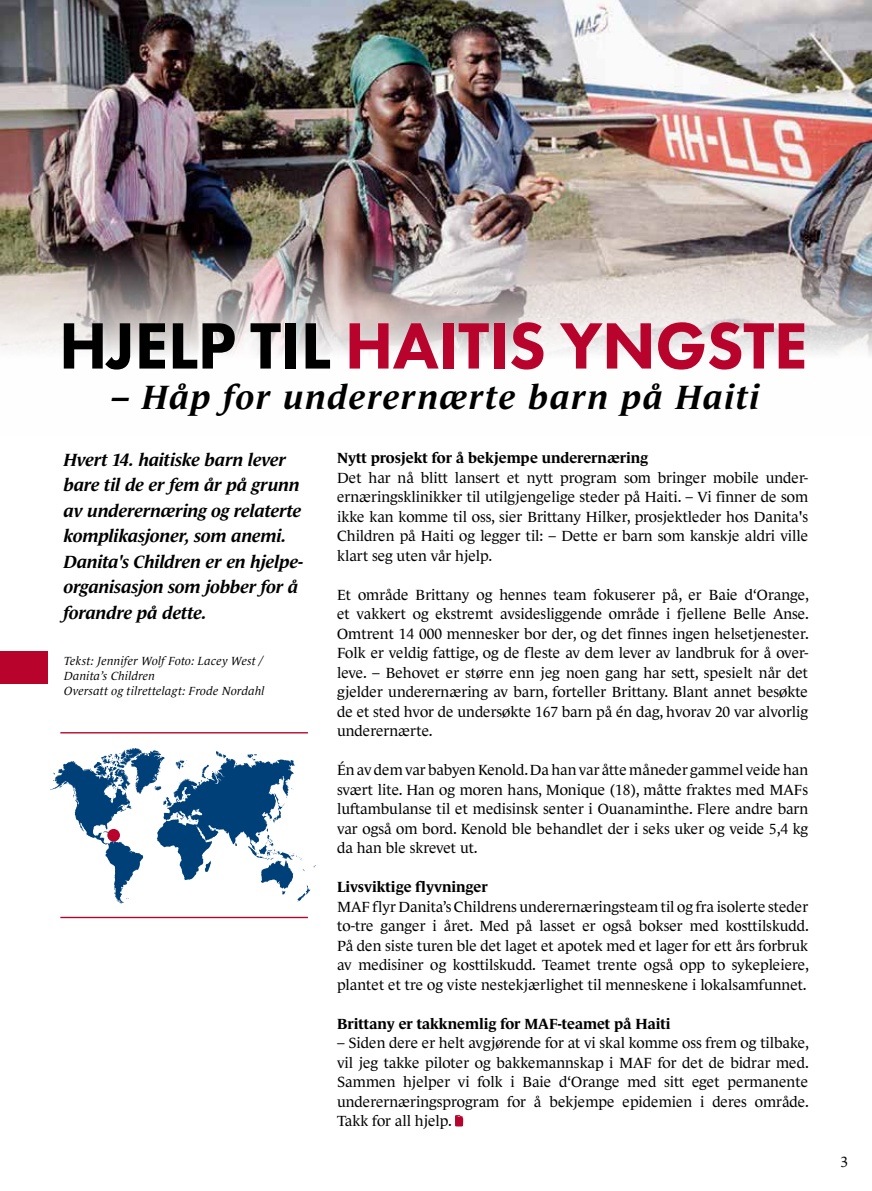
<style>
.page{position:relative;width:872px;height:1191px;background:#fff}
.page>*{position:absolute;margin:0;border:0;box-sizing:border-box;transform-origin:0 0}
.t1{font:800 67.8px "Futura PT";letter-spacing:-.01em;color:#b8032c}
.t2{font:italic 700 34.35px "Le Monde Journal Ptf";letter-spacing:.05em;color:#000}
.t3{font:italic 700 18px/25.5px "Le Monde Journal Ptf";letter-spacing:-.01em;color:#000}
.t4{font:15px/19.5px "Le Monde Journal Ptf";color:#000;text-align:justify}
.t5{font:700 15px "Le Monde Journal Ptf";color:#000}
.t6{font:italic 12px/15px "Le Monde Journal Ptf";letter-spacing:.015em;color:#000}
.s1{color:#000}
</style>
<div class="page">
<hr style="left:60px;top:732px;width:248px;height:1px;background:#b8032c">
<svg style="left:50px;top:748px;width:266px;height:155px"></svg>
<div style="left:107px;top:829px;width:13px;height:12px;background:#b8032c;border-radius:50%"></div>
<hr style="left:60px;top:916px;width:248px;height:2px;background:#b8032c">
<img style="left:1px;top:0;width:871px;height:355px">
<svg style="left:455px;top:1115px;width:8px;height:11px"></svg>
<div style="left:0;top:651px;width:48px;height:32px;background:#b8032c"></div>
<h1 class="t1" style="left:59px;top:303px;width:750px"><span class="s1">HJELP TIL</span> HAITIS YNGSTE</h1>
<h2 class="t2" style="left:112px;top:371px;width:649px">– Håp for underernærte barn på Haiti</h2>
<p class="t3" style="left:64px;top:445px;width:241px">Hvert 14. haitiske barn lever bare til de er fem år på grunn av underernæring og relaterte komplikasjoner, som anemi.<br>Danita's Children er en hjelpe&shy;organisasjon som jobber for å forandre på dette.</p>
<p class="t5" style="left:337px;top:446px;width:313px">Nytt prosjekt for å bekjempe underernæring</p>
<p class="t4" style="left:337px;top:466px;width:472px">Det har nå blitt lansert et nytt program som bringer mobile under&shy;ernæringsklinikker til utilgjengelige steder på Haiti. – Vi finner de som ikke kan komme til oss, sier Brittany Hilker, prosjektleder hos Danita's Children på Haiti og legger til: – Dette er barn som kanskje aldri ville klart seg uten vår hjelp.</p>
<p class="t4" style="left:337px;top:583px;width:473px">Et område Brittany og hennes team fokuserer på, er Baie d‘Orange, et vakkert og ekstremt avsidesliggende område i fjellene Belle Anse.<br>Omtrent 14 000 mennesker bor der, og det finnes ingen helsetjenester.<br>Folk er veldig fattige, og de fleste av dem lever av landbruk for å over&shy;leve. – Behovet er større enn jeg noen gang har sett, spesielt når det gjelder underernæring av barn, forteller Brittany. Blant annet besøkte de et sted hvor de undersøkte 167 barn på én dag, hvorav 20 var alvorlig underernærte.</p>
<p class="t4" style="left:337px;top:759px;width:472px">Én av dem var babyen Kenold. Da han var åtte måneder gammel veide han svært lite. Han og moren hans, Monique (18), måtte fraktes med MAFs luftambulanse til et medisinsk senter i Ouanaminthe. Flere andre barn var også om bord. Kenold ble behandlet der i seks uker og veide 5,4 kg da han ble skrevet ut.</p>
<p class="t5" style="left:337px;top:875px;width:152px">Livsviktige flyvninger</p>
<p class="t4" style="left:337px;top:895px;width:473px">MAF flyr Danita’s Childrens underernæringsteam til og fra isolerte steder to-tre ganger i året. Med på lasset er også bokser med kosttilskudd.<br>På den siste turen ble det laget et apotek med et lager for ett års forbruk av medisiner og kosttilskudd. Teamet trente også opp to sykepleiere, plantet et tre og viste nestekjærlighet til menneskene i lokalsamfunnet.</p>
<p class="t5" style="left:337px;top:1012px;width:335px">Brittany er takknemlig for MAF-teamet på Haiti</p>
<p class="t4" style="left:337px;top:1032px;width:473px">– Siden dere er helt avgjørende for at vi skal komme oss frem og tilbake, vil jeg takke piloter og bakkemannskap i MAF for det de bidrar med.<br>Sammen hjelper vi folk i Baie d‘Orange med sitt eget permanente underernæringsprogram for å bekjempe epidemien i deres område.<br>Takk for all hjelp.</p>
<p class="t6" style="left:64px;top:652px;width:202px">Tekst: Jennifer Wolf Foto: Lacey West /<br>Danita’s Children<br>Oversatt og tilrettelagt: Frode Nordahl</p>
<p class="t4" style="left:840px;top:1150px;width:9px">3</p>
</div>
